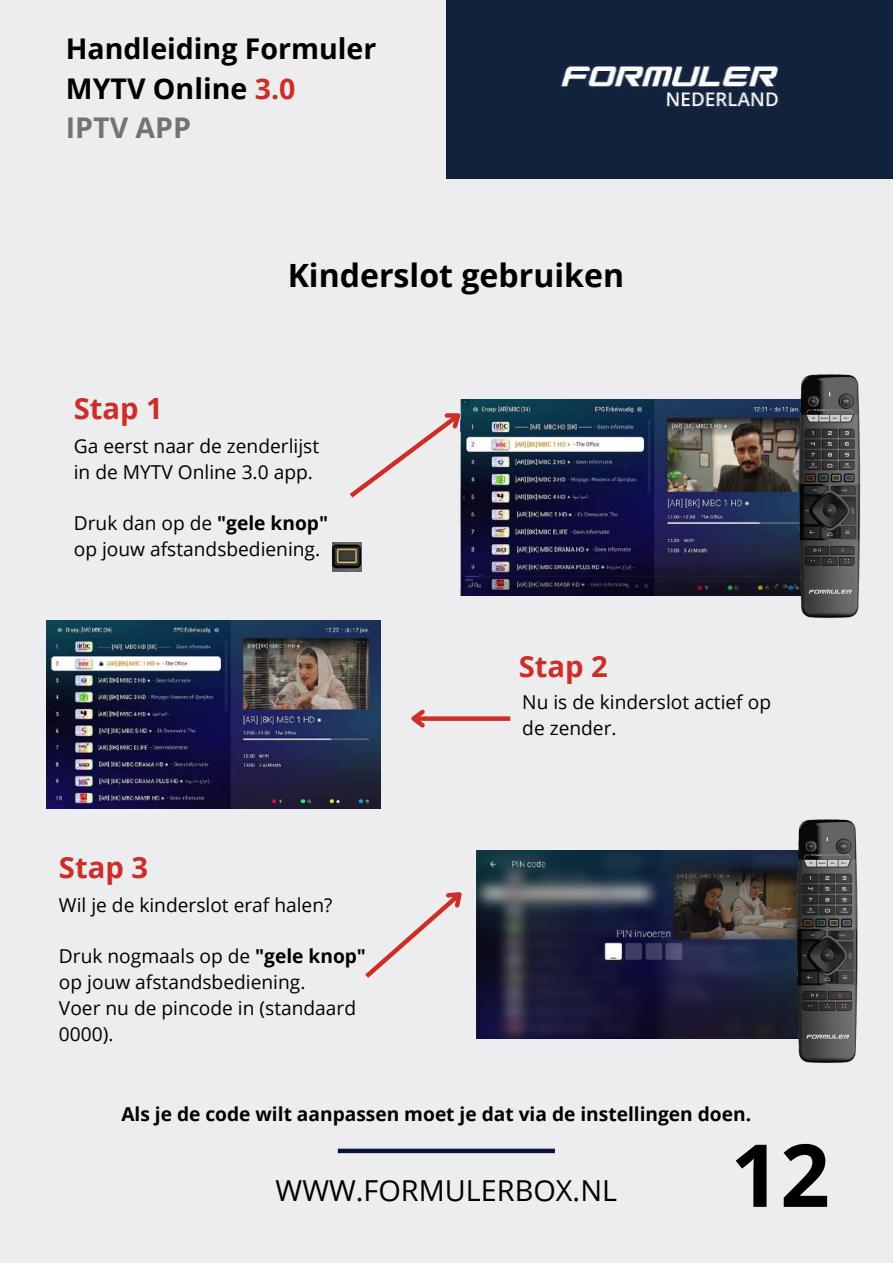
<style>
.page{position:relative;width:893px;height:1264px;background:#fff}
.page>*{position:absolute;margin:0;border:0;box-sizing:border-box;transform-origin:0 0}
.t1{font:700 86.85px "Open Sans";color:#000}
.t2{font:700 32.1px "Open Sans";color:#000}
.t3{font:700 29.25px "Open Sans";color:#cd2e28}
.t4{font:28.8px "Open Sans";color:#000}
.t5{font:700 28.5px/39.3px "Open Sans";color:#000}
.t6{font:19.2px/25.8px "Open Sans";color:#000}
.t7{font:700 19.2px "Open Sans";color:#000}
.s1{color:#cd2e28}
.s2{color:#737373}
.s3{font-weight:700}
</style>
<div class="page">
<div style="left:0;top:0;width:892px;height:1262px;background:#ededef"></div>
<div style="left:338px;top:1148px;width:217px;height:5px;background:#09123b"></div>
<img style="left:461px;top:399px;width:333px;height:197px">
<svg style="left:349px;top:400px;width:123px;height:102px"></svg>
<div style="left:413px;top:716px;width:97px;height:5px;background:#cd2e28"></div>
<svg style="left:411px;top:709px;width:18px;height:19px"></svg>
<svg style="left:365px;top:892px;width:97px;height:86px"></svg>
<img style="left:46px;top:620px;width:334px;height:188px">
<img style="left:476px;top:850px;width:316px;height:188px">
<div style="left:446px;top:0;width:446px;height:178px;background:#13223c"></div>
<img style="left:561px;top:63px;width:218px;height:45px">
<img style="left:792px;top:819px;width:66px;height:244px">
<img style="left:794px;top:374px;width:67px;height:244px">
<img style="left:332px;top:542px;width:29px;height:29px">
<h3 class="t5" style="left:66px;top:29px;width:312px">Handleiding Formuler<br>MYTV Online <span class="s1">3.0<br></span><span class="s2">IPTV APP</span></h3>
<h3 class="t3" style="left:74px;top:388px;width:91px">Stap 1</h3>
<h2 class="t2" style="left:287px;top:253px;width:338px">Kinderslot gebruiken</h2>
<p class="t6" style="left:74px;top:432px;width:247px">Ga eerst naar de zenderlijst in de MYTV Online 3.0 app.</p>
<p class="t6" style="left:74px;top:510px;width:256px">Druk dan op de <span class="s3">"gele knop" </span>op jouw afstandsbediening.</p>
<h3 class="t3" style="left:59px;top:846px;width:91px">Stap 3</h3>
<p class="t6" style="left:59px;top:891px;width:275px">Wil je de kinderslot eraf halen?</p>
<p class="t6" style="left:59px;top:942px;width:308px">Druk nogmaals op de <span class="s3">"gele knop" </span>op jouw afstandsbediening.<br>Voer nu de pincode in (standaard<br>0000).</p>
<h3 class="t3" style="left:518px;top:646px;width:91px">Stap 2</h3>
<p class="t6" style="left:522px;top:687px;width:250px;line-height:26.7px">Nu is de kinderslot actief op de zender.</p>
<p class="t7" style="left:121px;top:1099px;width:631px">Als je de code wilt aanpassen moet je dat via de instellingen doen.</p>
<h1 class="t1" style="left:730px;top:1114px;width:101px">12</h1>
<h3 class="t4" style="left:275px;top:1170px;width:343px">WWW.FORMULERBOX.NL</h3>
</div>
